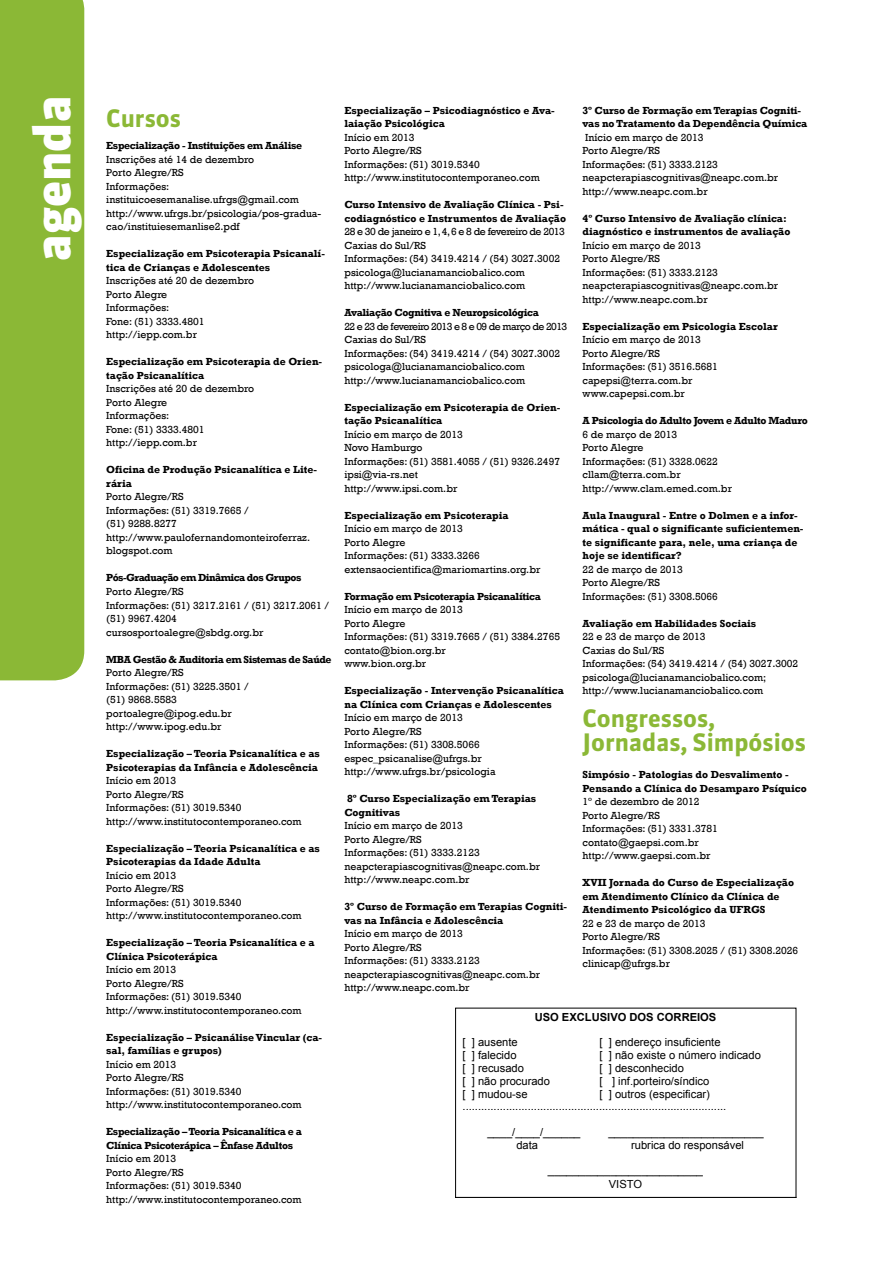
<style>
.page{position:relative;width:893px;height:1263px;background:#fff}
.page>*{position:absolute;margin:0;border:0;box-sizing:border-box;transform-origin:0 0}
.t1{font:900 49.5px "Sanuk";color:#fff}
.t2{font:700 24px/24px "Sanuk";color:#8bb836}
.t3{font:11.1px/12.1px "Arial";color:#000}
.t4{font:700 11.1px "Arial";color:#000}
.t5{font:10.5px/13.5px "Rockwell";color:#000}
.t6{font:700 10.5px/13.5px "Rockwell";color:#000}
.t7{font:700 10.5px/13.5px "Rockwell";letter-spacing:-.03em;color:#000}
.t8{font:700 10.5px "Rockwell";letter-spacing:-.04em;color:#000}
.t9{font:700 10.5px "Rockwell";letter-spacing:-.05em;color:#000}
</style>
<div class="page">
<div style="left:0;top:0;width:84px;height:680px;background:#8bb836"></div>
<svg style="left:455px;top:1008px;width:341px;height:189px"></svg>
<hr style="left:456px;top:1197px;width:340px;height:1px;background:#000">
<h1 class="t1" style="left:22px;top:261px;width:167px;rotate:-90deg">agenda</h1>
<h2 class="t2" style="left:106px;top:106px;width:76px">Cursos</h2>
<p class="t7" style="left:106px;top:139px;width:197px">Especialização - Instituições em Análise</p>
<p class="t5" style="left:106px;top:153px;width:216px">Inscrições até 14 de dezembro<br>Porto Alegre/RS<br>Informações: instituicoesemanalise.ufrgs@gmail.com http://www.ufrgs.br/psicologia/pos-gradua&shy;cao/instituiesemanlise2.pdf</p>
<p class="t6" style="left:106px;top:247px;width:220px">Especialização em Psicoterapia Psicanalí&shy;tica de Crianças e Adolescentes</p>
<p class="t5" style="left:106px;top:274px;width:149px">Inscrições até 20 de dezembro<br>Porto Alegre<br>Informações:<br>Fone: (51) 3333.4801 http://iepp.com.br</p>
<p class="t6" style="left:106px;top:355px;width:217px">Especialização em Psicoterapia de Orien&shy;tação Psicanalítica</p>
<p class="t5" style="left:106px;top:382px;width:149px">Inscrições até 20 de dezembro<br>Porto Alegre<br>Informações:<br>Fone: (51) 3333.4801 http://iepp.com.br</p>
<p class="t6" style="left:106px;top:463px;width:212px">Oficina de Produção Psicanalítica e Lite&shy;rária</p>
<p class="t5" style="left:106px;top:490px;width:205px">Porto Alegre/RS<br>Informações: (51) 3319.7665 /<br>(51) 9288.8277 http://www.paulofernandomonteiroferraz. blogspot.com</p>
<p class="t9" style="left:106px;top:572px;width:197px">Pós-Graduação em Dinâmica dos Grupos</p>
<p class="t5" style="left:106px;top:585px;width:224px">Porto Alegre/RS<br>Informações: (51) 3217.2161 / (51) 3217.2061 / (51) 9967.4204 cursosportoalegre@sbdg.org.br</p>
<p class="t8" style="left:106px;top:653px;width:227px">MBA Gestão &amp; Auditoria em Sistemas de Saúde</p>
<p class="t5" style="left:106px;top:666px;width:144px">Porto Alegre/RS<br>Informações: (51) 3225.3501 / (51) 9868.5583 portoalegre@ipog.edu.br http://www.ipog.edu.br</p>
<p class="t6" style="left:106px;top:747px;width:215px">Especialização – Teoria Psicanalítica e as<br>Psicoterapias da Infância e Adolescência</p>
<p class="t5" style="left:106px;top:774px;width:197px">Início em 2013<br>Porto Alegre/RS<br>Informações: (51) 3019.5340 http://www.institutocontemporaneo.com</p>
<p class="t6" style="left:106px;top:841px;width:215px">Especialização – Teoria Psicanalítica e as<br>Psicoterapias da Idade Adulta</p>
<p class="t5" style="left:106px;top:868px;width:197px">Início em 2013<br>Porto Alegre/RS<br>Informações: (51) 3019.5340 http://www.institutocontemporaneo.com</p>
<p class="t6" style="left:106px;top:936px;width:210px">Especialização – Teoria Psicanalítica e a<br>Clínica Psicoterápica</p>
<p class="t5" style="left:106px;top:963px;width:197px">Início em 2013<br>Porto Alegre/RS<br>Informações: (51) 3019.5340 http://www.institutocontemporaneo.com</p>
<p class="t6" style="left:106px;top:1030px;width:217px">Especialização – Psicanálise Vincular (ca&shy;sal, famílias e grupos)</p>
<p class="t5" style="left:106px;top:1057px;width:197px">Início em 2013<br>Porto Alegre/RS<br>Informações: (51) 3019.5340 http://www.institutocontemporaneo.com</p>
<p class="t7" style="left:106px;top:1125px;width:197px">Especialização – Teoria Psicanalítica e a<br>Clínica Psicoterápica – Ênfase Adultos</p>
<p class="t5" style="left:106px;top:1152px;width:197px">Início em 2013<br>Porto Alegre/RS<br>Informações: (51) 3019.5340 http://www.institutocontemporaneo.com</p>
<p class="t6" style="left:344px;top:103px;width:212px">Especialização – Psicodiagnóstico e Ava&shy;laiação Psicológica</p>
<p class="t5" style="left:344px;top:130px;width:197px">Início em 2013<br>Porto Alegre/RS<br>Informações: (51) 3019.5340 http://www.institutocontemporaneo.com</p>
<p class="t6" style="left:344px;top:198px;width:223px">Curso Intensivo de Avaliação Clínica - Psi&shy;codiagnóstico e Instrumentos de Avaliação</p>
<p class="t5" style="left:344px;top:225px;width:222px">28 e 30 de janeiro e 1, 4, 6 e 8 de fevereiro de 2013<br>Caxias do Sul/RS<br>Informações: (54) 3419.4214 / (54) 3027.3002 psicologa@lucianamanciobalico.com http://www.lucianamanciobalico.com</p>
<p class="t7" style="left:344px;top:306px;width:196px">Avaliação Cognitiva e Neuropsicológica</p>
<p class="t5" style="left:344px;top:319px;width:224px">22 e 23 de fevereiro 2013 e 8 e 09 de março de 2013<br>Caxias do Sul/RS<br>Informações: (54) 3419.4214 / (54) 3027.3002 psicologa@lucianamanciobalico.com http://www.lucianamanciobalico.com</p>
<p class="t6" style="left:344px;top:400px;width:217px">Especialização em Psicoterapia de Orien&shy;tação Psicanalítica</p>
<p class="t5" style="left:344px;top:427px;width:217px">Início em março de 2013<br>Novo Hamburgo<br>Informações: (51) 3581.4055 / (51) 9326.2497 ipsi@via-rs.net<br>http://www.ipsi.com.br</p>
<p class="t6" style="left:344px;top:508px;width:166px">Especialização em Psicoterapia</p>
<p class="t5" style="left:344px;top:522px;width:198px">Início em março de 2013<br>Porto Alegre<br>Informações: (51) 3333.3266 extensaocientifica@mariomartins.org.br</p>
<p class="t7" style="left:344px;top:589px;width:198px">Formação em Psicoterapia Psicanalítica</p>
<p class="t5" style="left:344px;top:603px;width:217px">Início em março de 2013<br>Porto Alegre<br>Informações: (51) 3319.7665 / (51) 3384.2765 contato@bion.org.br<br>www.bion.org.br</p>
<p class="t6" style="left:344px;top:684px;width:221px">Especialização - Intervenção Psicanalítica na Clínica com Crianças e Adolescentes</p>
<p class="t5" style="left:344px;top:711px;width:153px">Início em março de 2013<br>Porto Alegre/RS<br>Informações: (51) 3308.5066 espec_psicanalise@ufrgs.br http://www.ufrgs.br/psicologia</p>
<p class="t6" style="left:344px;top:792px;width:193px">8º Curso Especialização em Terapias<br>Cognitivas</p>
<p class="t5" style="left:344px;top:819px;width:197px">Início em março de 2013<br>Porto Alegre/RS<br>Informações: (51) 3333.2123 neapcterapiascognitivas@neapc.com.br http://www.neapc.com.br</p>
<p class="t6" style="left:344px;top:900px;width:224px">3º Curso de Formação em Terapias Cogniti&shy;vas na Infância e Adolescência</p>
<p class="t5" style="left:344px;top:927px;width:197px">Início em março de 2013<br>Porto Alegre/RS<br>Informações: (51) 3333.2123 neapcterapiascognitivas@neapc.com.br http://www.neapc.com.br</p>
<p class="t4" style="left:535px;top:1009px;width:183px">USO EXCLUSIVO DOS CORREIOS</p>
<p class="t3" style="left:463px;top:1036px;width:57px">[ ] ausente</p>
<p class="t3" style="left:600px;top:1036px;width:122px">[ ] endereço insuficiente</p>
<p class="t3" style="left:463px;top:1049px;width:55px">[ ] falecido</p>
<p class="t3" style="left:600px;top:1049px;width:163px">[ ] não existe o número indicado</p>
<p class="t3" style="left:463px;top:1062px;width:63px">[ ] recusado</p>
<p class="t3" style="left:600px;top:1062px;width:86px">[ ] desconhecido</p>
<p class="t3" style="left:463px;top:1075px;width:89px">[ ] não procurado</p>
<p class="t3" style="left:600px;top:1075px;width:111px">[ ] inf.porteiro/síndico</p>
<p class="t3" style="left:463px;top:1088px;width:67px">[ ] mudou-se</p>
<p class="t6" style="left:583px;top:103px;width:226px">3º Curso de Formação em Terapias Cogniti&shy;vas no Tratamento da Dependência Química</p>
<p class="t5" style="left:583px;top:130px;width:197px">Início em março de 2013<br>Porto Alegre/RS<br>Informações: (51) 3333.2123 neapcterapiascognitivas@neapc.com.br http://www.neapc.com.br</p>
<p class="t6" style="left:583px;top:211px;width:209px">4º Curso Intensivo de Avaliação clínica: diagnóstico e instrumentos de avaliação</p>
<p class="t5" style="left:583px;top:238px;width:197px">Início em março de 2013<br>Porto Alegre/RS<br>Informações: (51) 3333.2123 neapcterapiascognitivas@neapc.com.br http://www.neapc.com.br</p>
<p class="t6" style="left:583px;top:319px;width:197px">Especialização em Psicologia Escolar</p>
<p class="t5" style="left:583px;top:333px;width:137px">Início em março de 2013<br>Porto Alegre/RS<br>Informações: (51) 3516.5681 capepsi@terra.com.br www.capepsi.com.br</p>
<p class="t7" style="left:583px;top:414px;width:227px">A Psicologia do Adulto Jovem e Adulto Maduro</p>
<p class="t5" style="left:583px;top:428px;width:151px">6 de março de 2013<br>Porto Alegre<br>Informações: (51) 3328.0622 cllam@terra.com.br http://www.clam.emed.com.br</p>
<p class="t6" style="left:583px;top:508px;width:222px">Aula Inaugural - Entre o Dolmen e a infor&shy;mática - qual o significante suficientemen&shy;te significante para, nele, uma criança de hoje se identificar?</p>
<p class="t5" style="left:583px;top:563px;width:137px">22 de março de 2013<br>Porto Alegre/RS<br>Informações: (51) 3308.5066</p>
<p class="t6" style="left:583px;top:616px;width:175px">Avaliação em Habilidades Sociais</p>
<p class="t5" style="left:583px;top:630px;width:217px">22 e 23 de março de 2013<br>Caxias do Sul/RS<br>Informações: (54) 3419.4214 / (54) 3027.3002 psicologa@lucianamanciobalico.com; http://www.lucianamanciobalico.com</p>
<h2 class="t2" style="left:583px;top:706px;width:225px">Congressos,<br>Jornadas, Simpósios</h2>
<p class="t6" style="left:583px;top:768px;width:226px">Simpósio - Patologias do Desvalimento -<br>Pensando a Clínica do Desamparo Psíquico</p>
<p class="t5" style="left:583px;top:795px;width:137px">1º de dezembro de 2012<br>Porto Alegre/RS<br>Informações: (51) 3331.3781 contato@gaepsi.com.br http://www.gaepsi.com.br</p>
<p class="t6" style="left:583px;top:876px;width:213px">XVII Jornada do Curso de Especialização em Atendimento Clínico da Clínica de<br>Atendimento Psicológico da UFRGS</p>
<p class="t5" style="left:583px;top:916px;width:217px">22 e 23 de março de 2013<br>Porto Alegre/RS<br>Informações: (51) 3308.2025 / (51) 3308.2026 clinicap@ufrgs.br</p>
<p class="t3" style="left:463px;top:1088px;width:265px;text-indent:137px">[ ] outros (especificar) .....................................................................................</p>
<p class="t3" style="left:487px;top:1126px;width:95px">____/____/______</p>
<p class="t3" style="left:608px;top:1126px;width:157px">_________________________</p>
<p class="t3" style="left:516px;top:1139px;width:23px">data</p>
<p class="t3" style="left:631px;top:1139px;width:114px">rubrica do responsável</p>
<p class="t3" style="left:548px;top:1163px;width:157px;line-height:14px;text-align:center">_________________________<br>VISTO</p>
</div>
